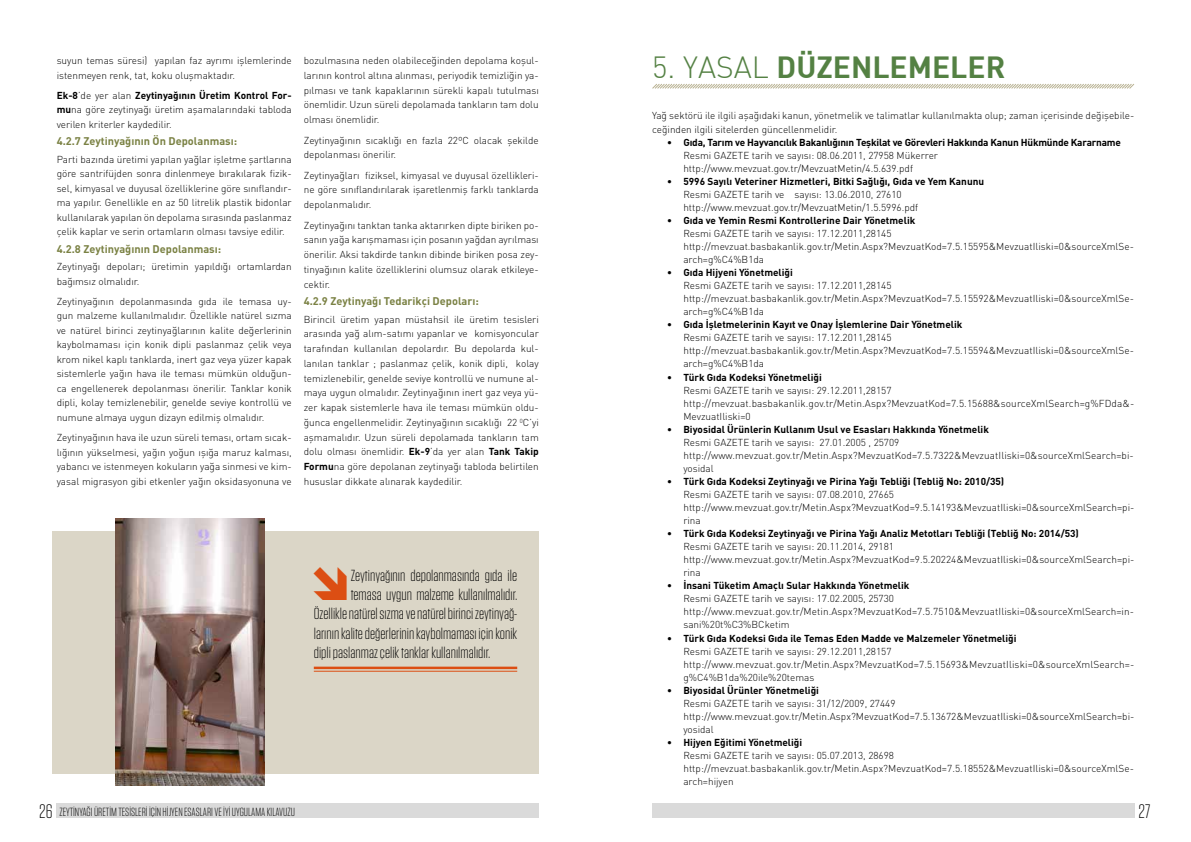
<style>
.page{position:relative;width:1191px;height:842px;background:#fff}
.page>*{position:absolute;margin:0;border:0;box-sizing:border-box;transform-origin:0 0}
.t1{font:700 30px "DIN";color:#548143}
.t2{font:300 30px "DIN";color:#548143}
.t3{font:300 19.5px "Tungsten";color:#000}
.t4{font:300 16px "Tungsten";color:#000}
.t5{font:300 11.8px "Tungsten";color:#000}
.t6{font:700 11px "DIN Pro";color:#7a8143}
.t7{font:300 10px/14.7px "DIN Pro";color:#000}
.t8{font:700 10px "DIN Pro";color:#000}
.t9{font:700 10px "DIN Pro";letter-spacing:-.02em;color:#000}
.s1{font-weight:700}
.s2{font-size:19.5px}
</style>
<div class="page">
<div style="left:53px;top:531px;width:486px;height:242px;background:#dbd6c7"></div>
<svg style="left:652px;top:84px;width:483px;height:5px;background:#dcd9c9"></svg>
<hr style="left:314px;top:667px;width:203px;height:2px;background:#dc4e13">
<hr style="left:314px;top:671px;width:203px;height:1px;background:#dc4e13">
<img style="left:116px;top:519px;width:149px;height:266px">
<div style="left:57px;top:804px;width:482px;height:14px;background:#dadada"></div>
<div style="left:652px;top:804px;width:482px;height:14px;background:#dadada"></div>
<p class="t7" style="left:57px;top:53px;width:236px">suyun temas süresi) yapılan faz ayrımı işlemlerinde istenmeyen renk, tat, koku oluşmaktadır.</p>
<p class="t7" style="left:57px;top:88px;width:236px;text-align:justify"><span class="s1">Ek-8</span>’de yer alan <span class="s1">Zeytinyağının Üretim Kontrol For&shy;mu</span>na göre zeytinyağı üretim aşamalarındaki tabloda verilen kriterler kaydedilir.</p>
<p class="t6" style="left:57px;top:134px;width:182px">4.2.7 Zeytinyağının Ön Depolanması:</p>
<p class="t7" style="left:57px;top:151px;width:236px;text-align:justify">Parti bazında üretimi yapılan yağlar işletme şartlarına göre santrifüjden sonra dinlenmeye bırakılarak fizik&shy;sel, kimyasal ve duyusal özelliklerine göre sınıflandır&shy;ma yapılır. Genellikle en az 50 litrelik plastik bidonlar kullanılarak yapılan ön depolama sırasında paslanmaz çelik kaplar ve serin ortamların olması tavsiye edilir.</p>
<p class="t6" style="left:57px;top:241px;width:166px">4.2.8 Zeytinyağının Depolanması:</p>
<p class="t7" style="left:57px;top:259px;width:236px">Zeytinyağı depoları; üretimin yapıldığı ortamlardan bağımsız olmalıdır.</p>
<p class="t7" style="left:57px;top:293px;width:236px;text-align:justify">Zeytinyağının depolanmasında gıda ile temasa uy&shy;gun malzeme kullanılmalıdır. Özellikle natürel sızma ve natürel birinci zeytinyağlarının kalite değerlerinin kaybolmaması için konik dipli paslanmaz çelik veya krom nikel kaplı tanklarda, inert gaz veya yüzer kapak sistemlerle yağın hava ile teması mümkün olduğun&shy;ca engellenerek depolanması önerilir. Tanklar konik dipli, kolay temizlenebilir, genelde seviye kontrollü ve numune almaya uygun dizayn edilmiş olmalıdır.</p>
<p class="t7" style="left:57px;top:430px;width:236px;text-align:justify">Zeytinyağının hava ile uzun süreli teması, ortam sıcak&shy;lığının yükselmesi, yağın yoğun ışığa maruz kalması, yabancı ve istenmeyen kokuların yağa sinmesi ve kim&shy;yasal migrasyon gibi etkenler yağın oksidasyonuna ve</p>
<p class="t7" style="left:304px;top:53px;width:236px;text-align:justify">bozulmasına neden olabileceğinden depolama koşul&shy;larının kontrol altına alınması, periyodik temizliğin ya&shy;pılması ve tank kapaklarının sürekli kapalı tutulması önemlidir. Uzun süreli depolamada tankların tam dolu olması önemlidir.</p>
<p class="t7" style="left:304px;top:132px;width:236px">Zeytinyağının sıcaklığı en fazla 22ºC olacak şekilde depolanması önerilir.</p>
<p class="t7" style="left:304px;top:167px;width:236px;text-align:justify">Zeytinyağları fiziksel, kimyasal ve duyusal özellikleri&shy;ne göre sınıflandırılarak işaretlenmiş farklı tanklarda depolanmalıdır.</p>
<p class="t7" style="left:304px;top:217px;width:236px;text-align:justify">Zeytinyağını tanktan tanka aktarırken dipte biriken po&shy;sanın yağa karışmaması için posanın yağdan ayrılması önerilir. Aksi takdirde tankın dibinde biriken posa zey&shy;tinyağının kalite özelliklerini olumsuz olarak etkileye&shy;cektir.</p>
<p class="t6" style="left:304px;top:294px;width:177px">4.2.9 Zeytinyağı Tedarikçi Depoları:</p>
<p class="t7" style="left:304px;top:311px;width:236px;text-align:justify">Birincil üretim yapan müstahsil ile üretim tesisleri arasında yağ alım-satımı yapanlar ve komisyoncular tarafından kullanılan depolardır. Bu depolarda kul&shy;lanılan tanklar ; paslanmaz çelik, konik dipli, kolay temizlenebilir, genelde seviye kontrollü ve numune al&shy;maya uygun olmalıdır. Zeytinyağının inert gaz veya yü&shy;zer kapak sistemlerle hava ile teması mümkün oldu&shy;ğunca engellenmelidir. Zeytinyağının sıcaklığı 22 <sup>0</sup>C’yi aşmamalıdır. Uzun süreli depolamada tankların tam dolu olması önemlidir. <span class="s1">Ek-9</span>’da yer alan <span class="s1">Tank Takip Formu</span>na göre depolanan zeytinyağı tabloda belirtilen hususlar dikkate alınarak kaydedilir.</p>
<h3 class="t4" style="left:351px;top:567px;width:168px">Zeytinyağının depolanmasında gıda ile</h3>
<h3 class="t4" style="left:351px;top:586px;width:168px">temasa uygun malzeme kullanılmalıdır.</h3>
<h3 class="t4" style="left:314px;top:606px;width:205px">Özellikle natürel sızma ve natürel birinci zeytinyağ-</h3>
<h3 class="t4" style="left:314px;top:625px;width:205px">larının kalite değerlerinin kaybolmaması için konik</h3>
<h3 class="t4" style="left:314px;top:644px;width:178px">dipli paslanmaz çelik tanklar kullanılmalıdır.</h3>
<h1 class="t2" style="left:652px;top:49px;width:65px">5. YASAL</h1>
<h1 class="t1" style="left:776px;top:48px;width:230px">DÜZENLEMELER</h1>
<p class="t7" style="left:652px;top:109px;width:483px;line-height:13px">Yağ sektörü ile ilgili aşağıdaki kanun, yönetmelik ve talimatlar kullanılmakta olup; zaman içerisinde değişebile&shy;ceğinden ilgili sitelerden güncellenmelidir.</p>
<p class="t9" style="left:667px;top:135px;width:455px">• Gıda, Tarım ve Hayvancılık Bakanlığının Teşkilat ve Görevleri Hakkında Kanun Hükmünde Kararname</p>
<p class="t7" style="left:683px;top:148px;width:256px;line-height:13px">Resmi GAZETE tarih ve sayısı: 08.06.2011, 27958 Mükerrer http://www.mevzuat.gov.tr/MevzuatMetin/4.5.639.pdf</p>
<p class="t8" style="left:667px;top:174px;width:318px">• 5996 Sayılı Veteriner Hizmetleri, Bitki Sağlığı, Gıda ve Yem Kanunu</p>
<p class="t7" style="left:683px;top:187px;width:236px;line-height:13px">Resmi GAZETE tarih ve sayısı: 13.06.2010, 27610 http://www.mevzuat.gov.tr/MevzuatMetin/1.5.5996.pdf</p>
<p class="t8" style="left:667px;top:213px;width:250px">• Gıda ve Yemin Resmi Kontrollerine Dair Yönetmelik</p>
<p class="t7" style="left:683px;top:226px;width:452px;line-height:13px">Resmi GAZETE tarih ve sayısı: 17.12.2011,28145 http://mevzuat.basbakanlik.gov.tr/Metin.Aspx?MevzuatKod=7.5.15595&amp;MevzuatIliski=0&amp;sourceXmlSe&shy;arch=g%C4%B1da</p>
<p class="t8" style="left:667px;top:266px;width:127px">• Gıda Hijyeni Yönetmeliği</p>
<p class="t7" style="left:683px;top:279px;width:452px;line-height:13px">Resmi GAZETE tarih ve sayısı: 17.12.2011,28145 http://mevzuat.basbakanlik.gov.tr/Metin.Aspx?MevzuatKod=7.5.15592&amp;MevzuatIliski=0&amp;sourceXmlSe&shy;arch=g%C4%B1da</p>
<p class="t8" style="left:667px;top:318px;width:297px">• Gıda İşletmelerinin Kayıt ve Onay İşlemlerine Dair Yönetmelik</p>
<p class="t7" style="left:683px;top:331px;width:452px;line-height:13.1px">Resmi GAZETE tarih ve sayısı: 17.12.2011,28145 http://mevzuat.basbakanlik.gov.tr/Metin.Aspx?MevzuatKod=7.5.15594&amp;MevzuatIliski=0&amp;sourceXmlSe&shy;arch=g%C4%B1da</p>
<p class="t8" style="left:667px;top:370px;width:156px">• Türk Gıda Kodeksi Yönetmeliği</p>
<p class="t7" style="left:683px;top:383px;width:452px;line-height:13.1px">Resmi GAZETE tarih ve sayısı: 29.12.2011,28157 http://mevzuat.basbakanlik.gov.tr/Metin.Aspx?MevzuatKod=7.5.15688&amp;sourceXmlSearch=g%FDda&amp;-<br>MevzuatIliski=0</p>
<p class="t8" style="left:667px;top:422px;width:323px">• Biyosidal Ürünlerin Kullanım Usul ve Esasları Hakkında Yönetmelik</p>
<p class="t7" style="left:683px;top:435px;width:452px;line-height:13.1px">Resmi GAZETE tarih ve sayısı: 27.01.2005 , 25709 http://www.mevzuat.gov.tr/Metin.Aspx?MevzuatKod=7.5.7322&amp;MevzuatIliski=0&amp;sourceXmlSearch=bi&shy;yosidal</p>
<p class="t8" style="left:667px;top:474px;width:339px">• Türk Gıda Kodeksi Zeytinyağı ve Pirina Yağı Tebliği (Tebliğ No: 2010/35)</p>
<p class="t7" style="left:683px;top:487px;width:452px;line-height:13.1px">Resmi GAZETE tarih ve sayısı: 07.08.2010, 27665 http://www.mevzuat.gov.tr/Metin.Aspx?MevzuatKod=9.5.14193&amp;MevzuatIliski=0&amp;sourceXmlSearch=pi&shy;rina</p>
<p class="t8" style="left:667px;top:527px;width:413px">• Türk Gıda Kodeksi Zeytinyağı ve Pirina Yağı Analiz Metotları Tebliği (Tebliğ No: 2014/53)</p>
<p class="t7" style="left:683px;top:540px;width:452px;line-height:13.1px">Resmi GAZETE tarih ve sayısı: 20.11.2014, 29181 http://www.mevzuat.gov.tr/Metin.Aspx?MevzuatKod=9.5.20224&amp;MevzuatIliski=0&amp;sourceXmlSearch=pi&shy;rina</p>
<p class="t8" style="left:667px;top:579px;width:244px">• İnsani Tüketim Amaçlı Sular Hakkında Yönetmelik</p>
<p class="t7" style="left:683px;top:592px;width:452px;line-height:13.1px">Resmi GAZETE tarih ve sayısı: 17.02.2005, 25730 http://www.mevzuat.gov.tr/Metin.Aspx?MevzuatKod=7.5.7510&amp;MevzuatIliski=0&amp;sourceXmlSearch=in&shy;sani%20t%C3%BCketim</p>
<p class="t8" style="left:667px;top:631px;width:351px">• Türk Gıda Kodeksi Gıda ile Temas Eden Madde ve Malzemeler Yönetmeliği</p>
<p class="t7" style="left:683px;top:644px;width:452px;line-height:13px">Resmi GAZETE tarih ve sayısı: 29.12.2011,28157 http://www.mevzuat.gov.tr/Metin.Aspx?MevzuatKod=7.5.15693&amp;MevzuatIliski=0&amp;sourceXmlSearch=- g%C4%B1da%20ile%20temas</p>
<p class="t8" style="left:667px;top:683px;width:153px">• Biyosidal Ürünler Yönetmeliği</p>
<p class="t7" style="left:683px;top:696px;width:452px;line-height:13px">Resmi GAZETE tarih ve sayısı: 31/12/2009, 27449 http://www.mevzuat.gov.tr/Metin.Aspx?MevzuatKod=7.5.13672&amp;MevzuatIliski=0&amp;sourceXmlSearch=bi&shy;yosidal</p>
<p class="t8" style="left:667px;top:735px;width:137px">• Hijyen Eğitimi Yönetmeliği</p>
<p class="t7" style="left:683px;top:748px;width:452px;line-height:13px">Resmi GAZETE tarih ve sayısı: 05.07.2013, 28698 http://mevzuat.basbakanlik.gov.tr/Metin.Aspx?MevzuatKod=7.5.18552&amp;MevzuatIliski=0&amp;sourceXmlSe&shy;arch=hijyen</p>
<p class="t5" style="left:39px;top:805px;width:257px"><span class="s2">26</span> ZEYTİNYAĞI ÜRETİM TESİSLERİ İÇİN HİJYEN ESASLARI VE İYİ UYGULAMA KILAVUZU</p>
<h2 class="t3" style="left:1138px;top:801px;width:13px">27</h2>
</div>
